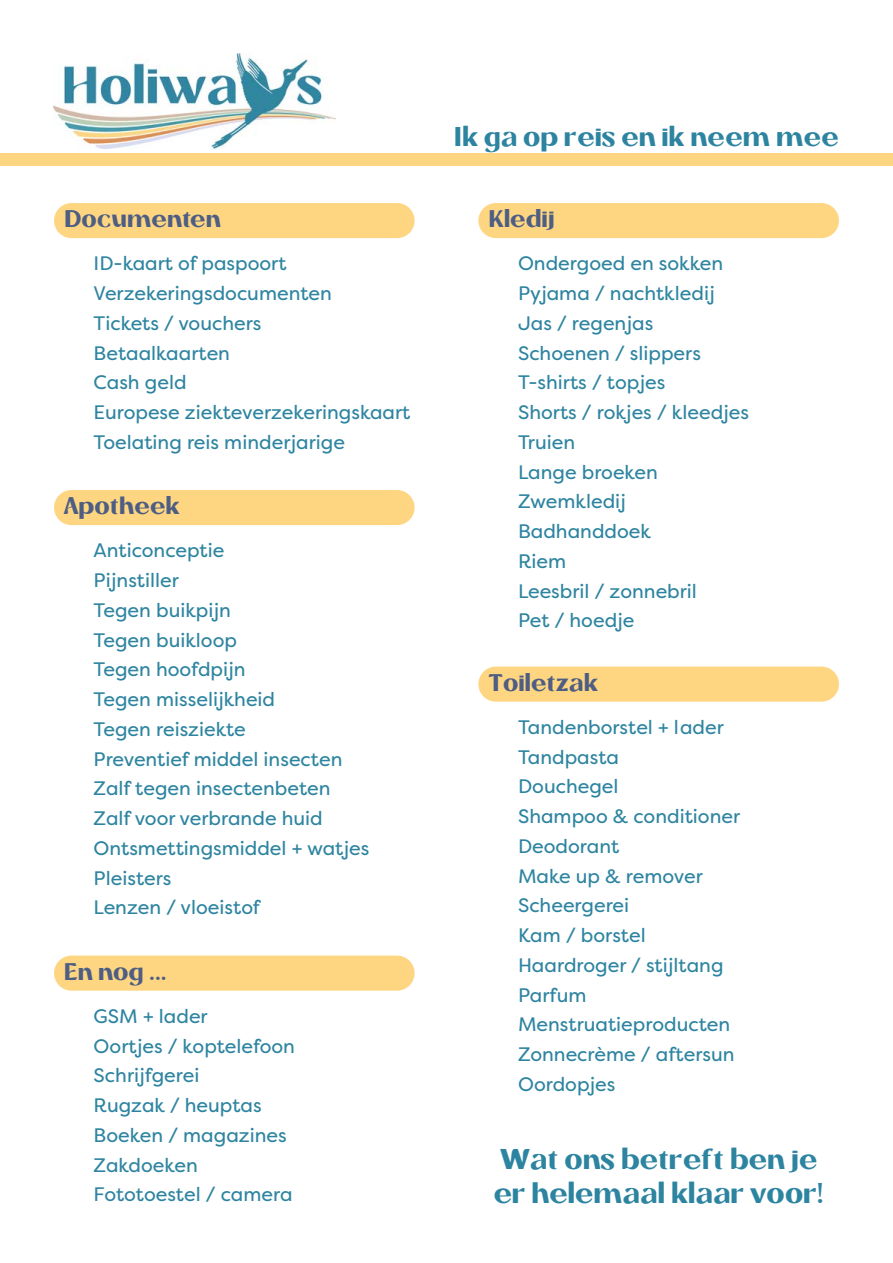
<style>
.page{position:relative;width:893px;height:1263px;background:#fff}
.page>*{position:absolute;margin:0;border:0;box-sizing:border-box;transform-origin:0 0}
.t1{font:700 28.5px/34.2px "Rustea";color:#2d84a0}
.t2{font:700 27px "Rustea";color:#2d84a0}
.t3{font:700 24px "Rustea";color:#4e5e83}
.t4{font:19.5px/29.7px "Filson Pro";color:#2d84a0}
</style>
<div class="page">
<img style="left:53px;top:53px;width:283px;height:96px">
<div style="left:0;top:153px;width:893px;height:13px;background:#fed682"></div>
<div style="left:54px;top:203px;width:361px;height:35px;background:#fed682;border-radius:18px"></div>
<div style="left:478px;top:203px;width:361px;height:35px;background:#fed682;border-radius:18px"></div>
<div style="left:54px;top:490px;width:361px;height:35px;background:#fed682;border-radius:18px"></div>
<div style="left:478px;top:666px;width:361px;height:36px;background:#fed682;border-radius:18px"></div>
<div style="left:54px;top:955px;width:361px;height:36px;background:#fed682;border-radius:18px"></div>
<p class="t3" style="left:64px;top:204px;width:159px">Documenten</p>
<p class="t4" style="left:94px;top:248px;width:318px">ID-kaart of paspoort<br>Verzekeringsdocumenten<br>Tickets / vouchers<br>Betaalkaarten<br>Cash geld<br>Europese ziekteverzekeringskaart<br>Toelating reis minderjarige</p>
<p class="t3" style="left:64px;top:491px;width:118px">Apotheek</p>
<p class="t4" style="left:94px;top:535px;width:277px">Anticonceptie<br>Pijnstiller<br>Tegen buikpijn<br>Tegen buikloop<br>Tegen hoofdpijn<br>Tegen misselijkheid<br>Tegen reisziekte<br>Preventief middel insecten<br>Zalf tegen insectenbeten<br>Zalf voor verbrande huid<br>Ontsmettingsmiddel + watjes<br>Pleisters<br>Lenzen / vloeistof</p>
<p class="t3" style="left:64px;top:957px;width:105px">En nog ...</p>
<p class="t4" style="left:94px;top:1001px;width:203px">GSM + lader<br>Oortjes / koptelefoon<br>Schrijfgerei<br>Rugzak / heuptas<br>Boeken / magazines<br>Zakdoeken<br>Fototoestel / camera</p>
<h2 class="t2" style="left:454px;top:121px;width:387px">Ik ga op reis en ik neem mee</h2>
<p class="t3" style="left:488px;top:204px;width:68px">Kledij</p>
<p class="t4" style="left:518px;top:248px;width:233px">Ondergoed en sokken<br>Pyjama / nachtkledij<br>Jas / regenjas<br>Schoenen / slippers<br>T-shirts / topjes<br>Shorts / rokjes / kleedjes<br>Truien<br>Lange broeken<br>Zwemkledij<br>Badhanddoek<br>Riem<br>Leesbril / zonnebril</p>
<p class="t4" style="left:518px;top:605px;width:118px">Pet / hoedje</p>
<p class="t3" style="left:488px;top:668px;width:111px">Toiletzak</p>
<p class="t4" style="left:518px;top:712px;width:224px">Tandenborstel + lader<br>Tandpasta<br>Douchegel<br>Shampoo &amp; conditioner<br>Deodorant<br>Make up &amp; remover<br>Scheergerei<br>Kam / borstel<br>Haardroger / stijltang<br>Parfum<br>Menstruatieproducten<br>Zonnecrème / aftersun<br>Oordopjes</p>
<h1 class="t1" style="left:494px;top:1142px;width:332px">Wat ons betreft ben je er helemaal klaar voor!</h1>
</div>
